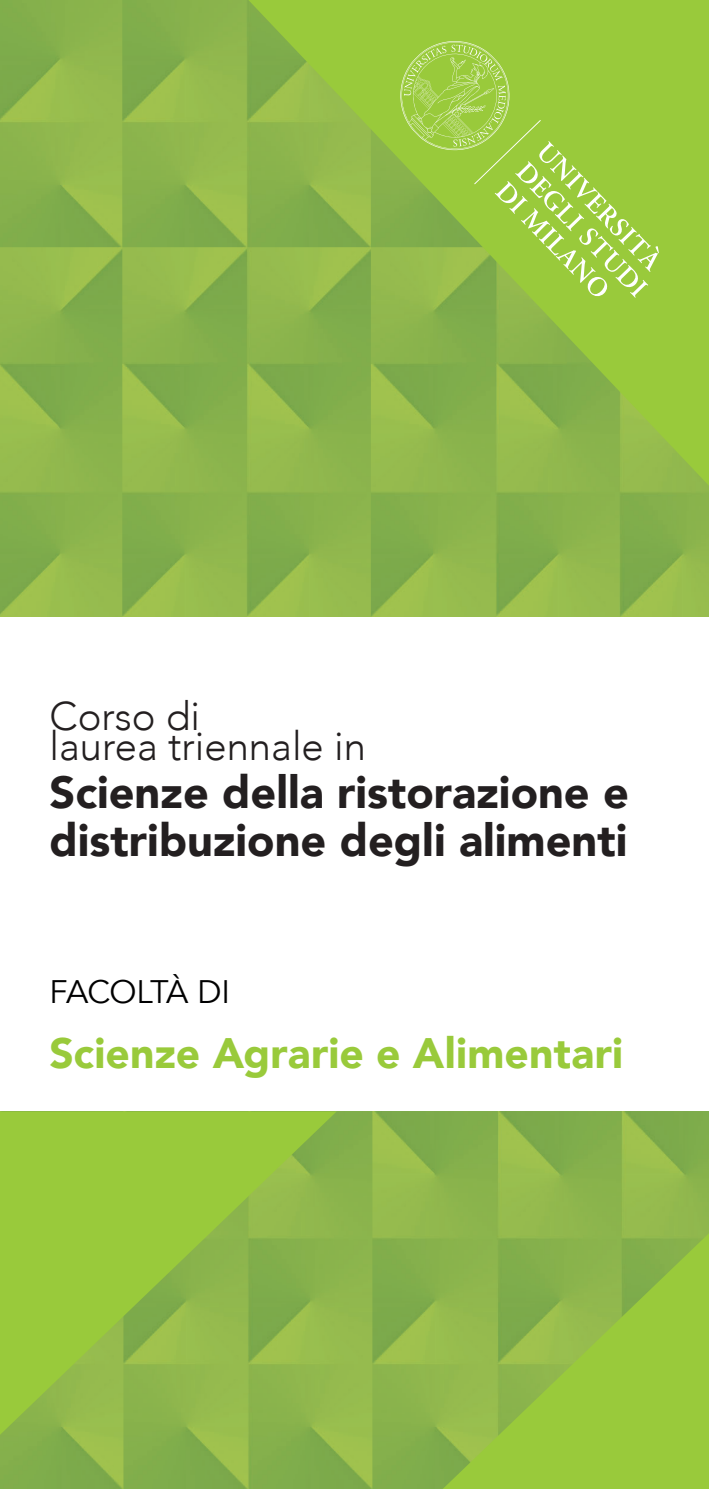
<style>
.page{position:relative;width:709px;height:1489px;background:#fff}
.page>*{position:absolute;margin:0;border:0;box-sizing:border-box;transform-origin:0 0}
.t1{font:900 45px/47.5px "Avenir";color:#231f20}
.t2{font:900 42.5px "Avenir";color:#99ca3b}
.t3{font:300 40px "Avenir";color:#231f20}
.t4{font:32.5px "Avenir";letter-spacing:-.03em;color:#000001}
</style>
<div class="page">
<img style="left:0;top:0;width:709px;height:616px">
<img style="left:0;top:1111px;width:709px;height:377px">
<svg style="left:442px;top:1233px;width:267px;height:255px;background:#92bf43"></svg>
<svg style="left:0;top:1111px;width:337px;height:323px;background:#93c043"></svg>
<svg style="left:248px;top:0;width:461px;height:485px;background:#90bc46"></svg>
<svg style="left:400px;top:41px;width:259px;height:257px;background:#9dca49"></svg>
<p class="t3" style="left:50px;top:693px;width:152px">Corso di</p>
<p class="t3" style="left:50px;top:723px;width:318px">laurea triennale in</p>
<p class="t1" style="left:50px;top:767px;width:581px">Scienze della ristorazione e distribuzione degli alimenti</p>
<p class="t4" style="left:50px;top:972px;width:182px">FACOLTÀ DI</p>
<p class="t2" style="left:50px;top:1016px;width:575px">Scienze Agrarie e Alimentari</p>
</div>
